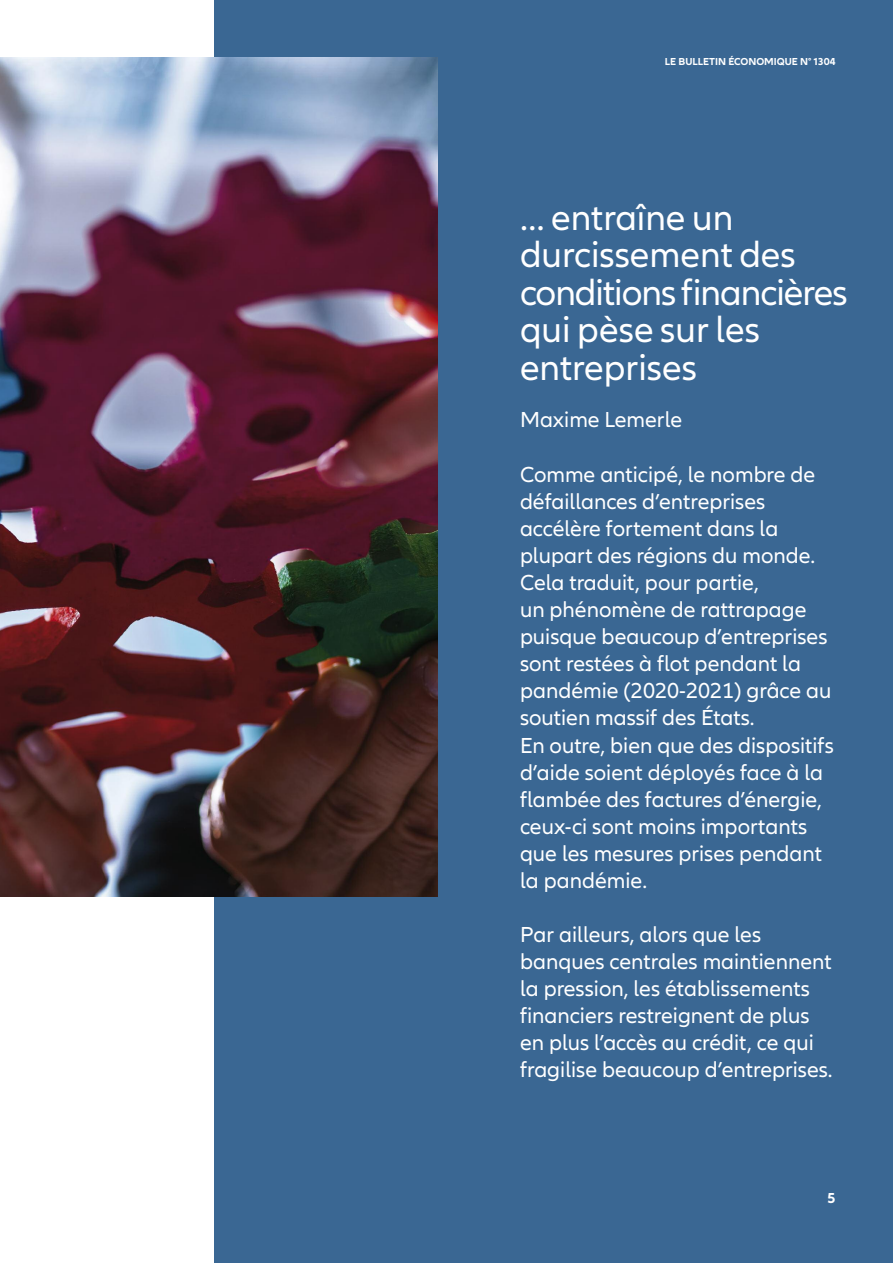
<style>
.page{position:relative;width:893px;height:1263px;background:#fff}
.page>*{position:absolute;margin:0;border:0;box-sizing:border-box;transform-origin:0 0}
.t1{font:37.5px/37.5px "Allianz Neo";color:#fff}
.t2{font:22.5px/27px "Allianz Neo";color:#fff}
.t3{font:700 15px "Allianz Neo";color:#fff}
.t4{font:700 10.5px "Allianz Neo";color:#fff}
</style>
<div class="page">
<div style="left:214px;top:0;width:679px;height:1263px;background:#3a6793"></div>
<img style="left:0;top:57px;width:438px;height:839px">
<p class="t4" style="left:665px;top:58px;width:172px">LE BULLETIN ÉCONOMIQUE N° 1304</p>
<h1 class="t1" style="left:520px;top:201px;width:329px">… entraîne un durcissement des conditionsfinancières qui pèse sur les entreprises</h1>
<p class="t2" style="left:520px;top:408px;width:164px">Maxime Lemerle</p>
<p class="t2" style="left:520px;top:463px;width:315px">Comme anticipé, le nombre de défaillances d’entreprises accélère fortement dans la plupart des régions du monde.<br>Cela traduit, pour partie,<br>un phénomène de rattrapage puisque beaucoup d’entreprises sont restées à flot pendant la pandémie (2020-2021) grâce au soutien massif des États.<br>En outre, bien que des dispositifs d’aide soient déployés face à la flambée des factures d’énergie, ceux-ci sont moins importants que les mesures prises pendant la pandémie.</p>
<p class="t2" style="left:520px;top:922px;width:314px">Par ailleurs, alors que les banques centrales maintiennent la pression, les établissements financiers restreignent de plus en plus l’accès au crédit, ce qui fragilise beaucoup d’entreprises.</p>
<p class="t3" style="left:827px;top:1192px;width:10px">5</p>
</div>
